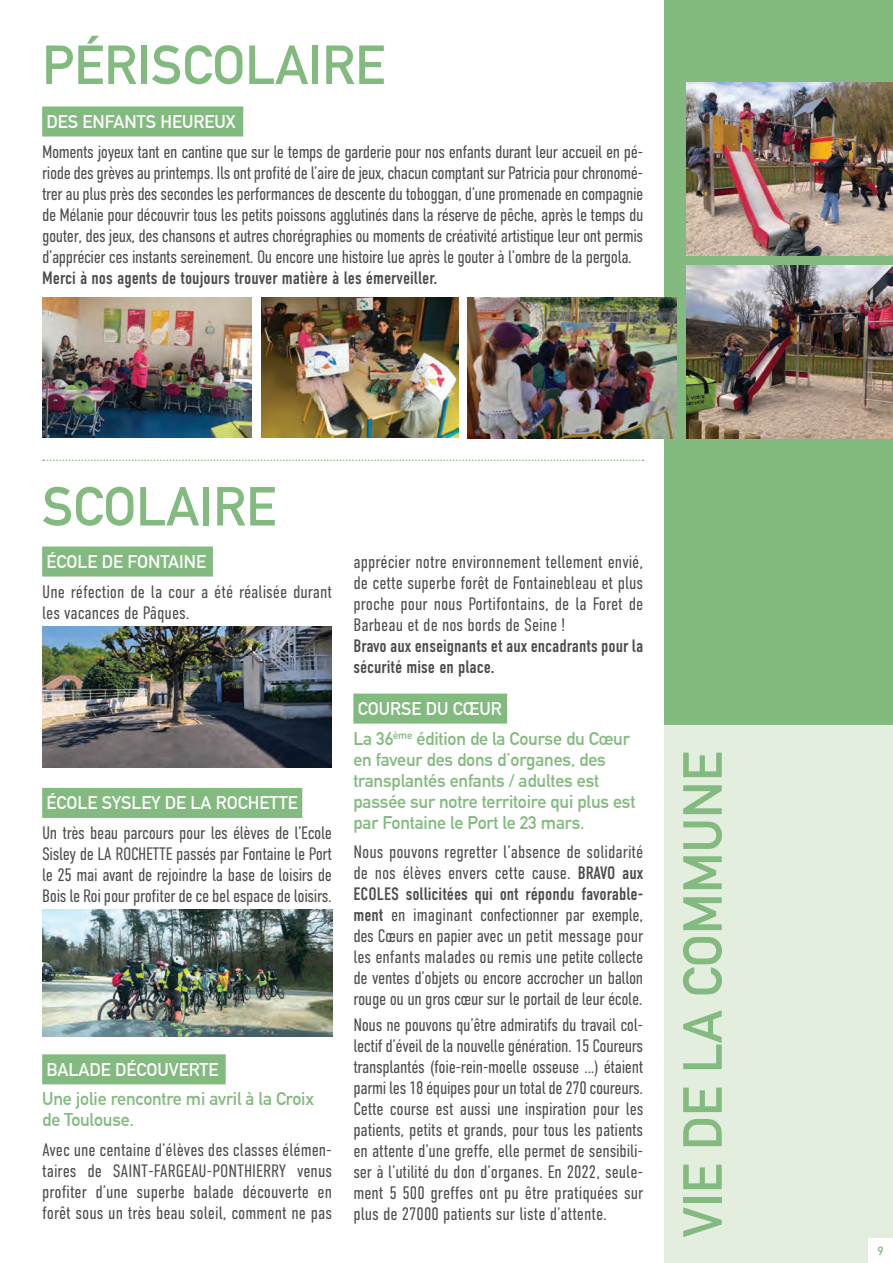
<style>
.page{position:relative;width:893px;height:1263px;background:#fff}
.page>*{position:absolute;margin:0;border:0;box-sizing:border-box;transform-origin:0 0}
.t1{font:700 54px "DIN Alternate";color:#83ba7f}
.t2{font:300 18px/21px "DIN Condensed";color:#4b4c4d;text-align:justify}
.t3{font:700 18px/21px "DIN Alternate";letter-spacing:-.01em;color:#83ba7f}
.t4{font:18px/21px "DIN Condensed";color:#4b4c4d}
.t5{font:700 18px "DIN Alternate";color:#fff}
.t6{font:700 12px "DIN Alternate";color:#83ba7f}
.s1{color:#fff}
.s2{font-weight:400}
</style>
<div class="page">
<div style="left:664px;top:725px;width:228px;height:537px;background:#e3eedf"></div>
<div style="left:867px;top:1237px;width:25px;height:25px;background:#fff"></div>
<div style="left:664px;top:0;width:228px;height:725px;background:#83ba7f"></div>
<div style="left:42px;top:546px;width:171px;height:30px;background:#83ba7f"></div>
<div style="left:42px;top:787px;width:260px;height:30px;background:#83ba7f"></div>
<div style="left:42px;top:1054px;width:183px;height:30px;background:#83ba7f"></div>
<img style="left:42px;top:626px;width:289px;height:141px">
<img style="left:42px;top:909px;width:290px;height:127px">
<div style="left:353px;top:693px;width:154px;height:30px;background:#83ba7f"></div>
<svg style="left:43px;top:459px;width:600px;height:2px"></svg>
<div style="left:42px;top:106px;width:201px;height:30px;background:#83ba7f"></div>
<img style="left:261px;top:297px;width:197px;height:141px">
<img style="left:43px;top:297px;width:208px;height:141px">
<img style="left:686px;top:265px;width:206px;height:173px">
<img style="left:686px;top:83px;width:206px;height:173px">
<img style="left:467px;top:297px;width:209px;height:141px">
<h1 class="t1" style="left:42px;top:24px;width:344px">PÉRISCOLAIRE</h1>
<p class="t5" style="left:46px;top:108px;width:190px">DES ENFANTS HEUREUX</p>
<p class="t2" style="left:42px;top:141px;width:602px">Moments joyeux tant en cantine que sur le temps de garderie pour nos enfants durant leur accueil en pé&shy;riode des grèves au printemps. Ils ont profité de l’aire de jeux, chacun comptant sur Patricia pour chronomé&shy;trer au plus près des secondes les performances de descente du toboggan, d’une promenade en compagnie de Mélanie pour découvrir tous les petits poissons agglutinés dans la réserve de pêche, après le temps du gouter, des jeux, des chansons et autres chorégraphies ou moments de créativité artistique leur ont permis d’apprécier ces instants sereinement. Ou encore une histoire lue après le gouter à l’ombre de la pergola.</p>
<p class="t4" style="left:42px;top:267px;width:396px">Merci à nos agents de toujours trouver matière à les émerveiller.</p>
<h1 class="t1" style="left:42px;top:465px;width:235px">SCOLAIRE</h1>
<p class="t5" style="left:46px;top:548px;width:161px">ÉCOLE DE FONTAINE</p>
<p class="t2" style="left:42px;top:581px;width:291px">Une réfection de la cour a été réalisée durant les vacances de Pâques.</p>
<p class="t5" style="left:46px;top:789px;width:252px">ÉCOLE SYSLEY DE LA ROCHETTE</p>
<p class="t2" style="left:42px;top:822px;width:291px">Un très beau parcours pour les élèves de l’Ecole Sisley de LA ROCHETTE passés par Fontaine le Port le 25 mai avant de rejoindre la base de loisirs de Bois le Roi pour profiter de ce bel espace de loisirs.</p>
<p class="t5" style="left:46px;top:1055px;width:173px">BALADE DÉCOUVERTE</p>
<p class="t3" style="left:42px;top:1087px;width:273px">Une jolie rencontre mi avril à la Croix de Toulouse.</p>
<p class="t2" style="left:42px;top:1138px;width:291px">Avec une centaine d’élèves des classes élémen&shy;taires de SAINT-FARGEAU-PONTHIERRY venus profiter d’une superbe balade découverte en forêt sous un très beau soleil, comment ne pas</p>
<p class="t2" style="left:353px;top:551px;width:291px">apprécier notre environnement tellement envié, de cette superbe forêt de Fontainebleau et plus proche pour nous Portifontains, de la Foret de Barbeau et de nos bords de Seine !</p>
<p class="t4" style="left:353px;top:635px;width:291px">Bravo aux enseignants et aux encadrants pour la sécurité mise en place.</p>
<p class="t3" style="left:353px;top:692px;width:278px;line-height:29.5px"><span class="s1">COURSE DU CŒUR<br></span>La 36<sup>ème</sup> édition de la Course du Cœur</p>
<p class="t3" style="left:353px;top:747px;width:283px">en faveur des dons d’organes, des transplantés enfants / adultes est passée sur notre territoire qui plus est par Fontaine le Port le 23 mars.</p>
<p class="t2" style="left:353px;top:841px;width:291px">Nous pouvons regretter l’absence de solidarité de nos élèves envers cette cause. <span class="s2">BRAVO aux ECOLES sollicitées qui ont répondu favorable&shy;ment</span> en imaginant confectionner par exemple, des Cœurs en papier avec un petit message pour les enfants malades ou remis une petite collecte de ventes d’objets ou encore accrocher un ballon rouge ou un gros cœur sur le portail de leur école.</p>
<p class="t2" style="left:353px;top:1013px;width:291px">Nous ne pouvons qu’être admiratifs du travail col&shy;lectif d’éveil de la nouvelle génération. 15 Coureurs transplantés (foie-rein-moelle osseuse …) étaient parmi les 18 équipes pour un total de 270 coureurs.<br>Cette course est aussi une inspiration pour les patients, petits et grands, pour tous les patients en attente d’une greffe, elle permet de sensibili&shy;ser à l’utilité du don d’organes. En 2022, seule&shy;ment 5 500 greffes ont pu être pratiquées sur plus de 27000 patients sur liste d’attente.</p>
<h1 class="t1" style="left:661px;top:1236px;width:487px;rotate:-90deg">VIE DE LA COMMUNE</h1>
<p class="t6" style="left:877px;top:1241px;width:7px">9</p>
</div>
